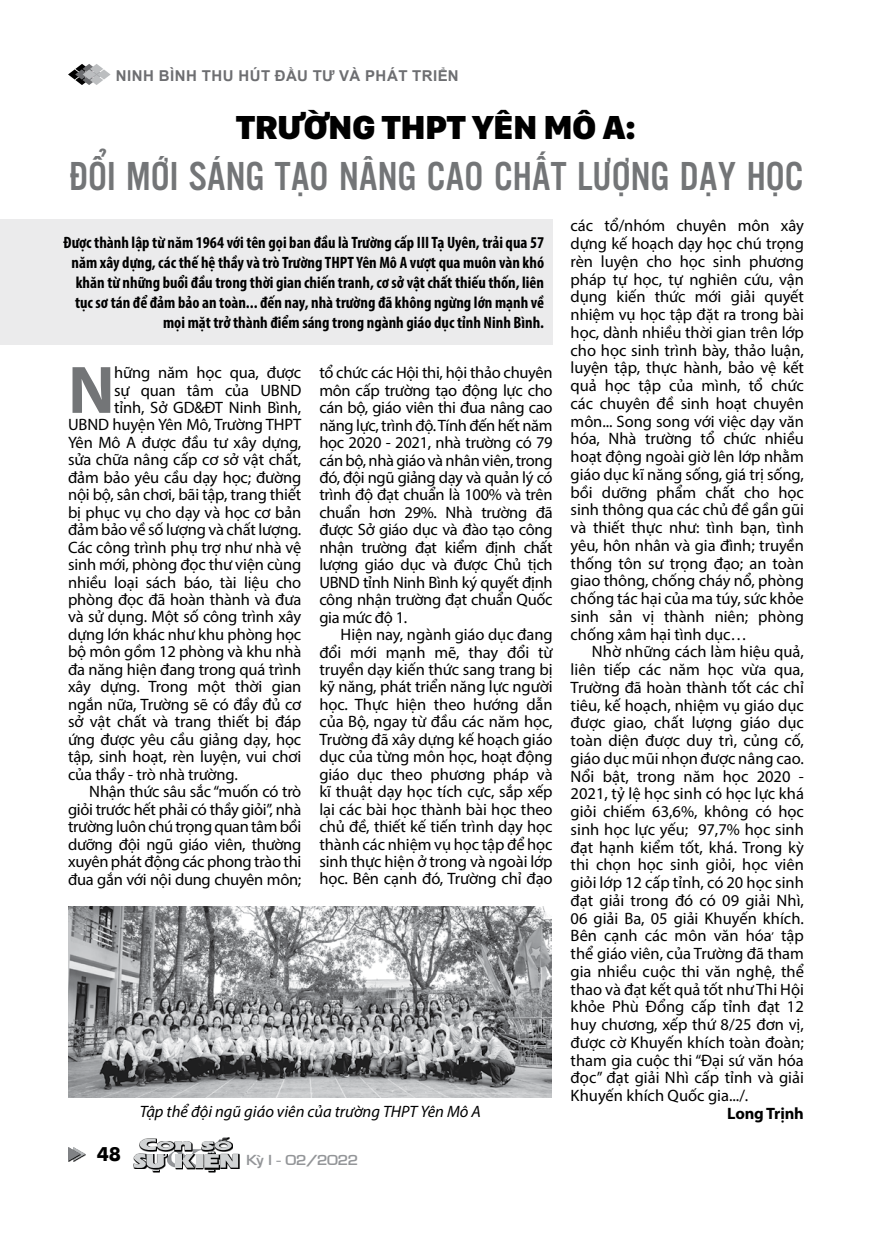
<style>
.page{position:relative;width:872px;height:1234px;background:#fff}
.page>*{position:absolute;margin:0;border:0;box-sizing:border-box;transform-origin:0 0}
.t1{font:700 67.65px "Myriad Pro";color:#737577}
.t2{font:42px "UTM Alter Gothic";color:#737577}
.t3{font:900 34.5px "San Francisco Display";color:#000}
.t4{font:700 19.5px "Futura";color:#000}
.t5{font:16.5px/17.7px "Myriad Pro";letter-spacing:-.01em;color:#000;text-align:justify}
.t6{font:700 condensed 16.5px/19.8px "Myriad Pro";color:#000;text-align:right}
.t7{font:italic 16.5px "Myriad Pro";color:#000}
.t8{font:700 16.5px "Myriad Pro";letter-spacing:-.01em;color:#000}
.t9{font:700 15px "Arial";letter-spacing:.035em;color:#6d6e71}
.t10{font:13.5px "VNI Eurasia Bold";color:#939598;scale:1.1 1}
</style>
<div class="page">
<svg style="left:68px;top:64px;width:43px;height:21px"></svg>
<svg style="left:68px;top:1147px;width:17px;height:13px"></svg>
<svg style="left:238px;top:1153px;width:1px;height:15px"></svg>
<svg style="left:133px;top:1137px;width:105px;height:34px"></svg>
<div style="left:0;top:219px;width:552px;height:125px;background:#ebebec"></div>
<img style="left:69px;top:906px;width:483px;height:191px">
<p class="t9" style="left:116px;top:65px;width:344px">NINH BÌNH THU HÚT ĐẦU TƯ VÀ PHÁT TRIỂN</p>
<h3 class="t3" style="left:236px;top:105px;width:401px">TRƯỜNG THPT YÊN MÔ A:</h3>
<h2 class="t2" style="left:69px;top:148px;width:736px">ĐỔI MỚI SÁNG TẠO NÂNG CAO CHẤT LƯỢNG DẠY HỌC</h2>
<p class="t6" style="left:63px;top:233px;width:482px">Được thành lập từ năm 1964 với tên gọi ban đầu là Trường cấp III Tạ Uyên, trải qua 57 năm xây dựng, các thế hệ thầy và trò Trường THPT Yên Mô A vượt qua muôn vàn khó khăn từ những buổi đầu trong thời gian chiến tranh, cơ sở vật chất thiếu thốn, liên tục sơ tán để đảm bảo an toàn... đến nay, nhà trường đã không ngừng lớn mạnh về mọi mặt trở thành điểm sáng trong ngành giáo dục tỉnh Ninh Bình.</p>
<p class="t5" style="left:570px;top:217px;width:235px">các tổ/nhóm chuyên môn xây dựng kế hoạch dạy học chú trọng rèn luyện cho học sinh phương pháp tự học, tự nghiên cứu, vận dụng kiến thức mới giải quyết nhiệm vụ học tập đặt ra trong bài học, dành nhiều thời gian trên lớp cho học sinh trình bày, thảo luận, luyện tập, thực hành, bảo vệ kết quả học tập của mình, tổ chức các chuyên đề sinh hoạt chuyên môn... Song song với việc dạy văn hóa, Nhà trường tổ chức nhiều hoạt động ngoài giờ lên lớp nhằm giáo dục kĩ năng sống, giá trị sống, bồi dưỡng phẩm chất cho học sinh thông qua các chủ đề gần gũi và thiết thực như: tình bạn, tình yêu, hôn nhân và gia đình; truyền thống tôn sư trọng đạo; an toàn giao thông, chống cháy nổ, phòng chống tác hại của ma túy, sức khỏe sinh sản vị thành niên; phòng chống xâm hại tình dục…</p>
<p class="t5" style="left:570px;top:642px;width:235px;text-indent:21px">Nhờ những cách làm hiệu quả, liên tiếp các năm học vừa qua, Trường đã hoàn thành tốt các chỉ tiêu, kế hoạch, nhiệm vụ giáo dục được giao, chất lượng giáo dục toàn diện được duy trì, củng cố, giáo dục mũi nhọn được nâng cao.<br>Nổi bật, trong năm học 2020 - 2021, tỷ lệ học sinh có học lực khá giỏi chiếm 63,6%, không có học sinh học lực yếu; 97,7% học sinh đạt hạnh kiểm tốt, khá. Trong kỳ thi chọn học sinh giỏi, học viên giỏi lớp 12 cấp tỉnh, có 20 học sinh đạt giải trong đó có 09 giải Nhì, 06 giải Ba, 05 giải Khuyến khích.<br>Bên cạnh các môn văn hóa, tập thể giáo viên, của Trường đã tham gia nhiều cuộc thi văn nghệ, thể thao và đạt kết quả tốt như Thi Hội khỏe Phù Đổng cấp tỉnh đạt 12 huy chương, xếp thứ 8/25 đơn vị, được cờ Khuyến khích toàn đoàn; tham gia cuộc thi “Đại sứ văn hóa đọc” đạt giải Nhì cấp tỉnh và giải Khuyến khích Quốc gia.../.</p>
<p class="t8" style="left:727px;top:1102px;width:78px">Long Trịnh</p>
<p class="t5" style="left:319px;top:364px;width:235px">tổ chức các Hội thi, hội thảo chuyên môn cấp trường tạo động lực cho cán bộ, giáo viên thi đua nâng cao năng lực, trình độ. Tính đến hết năm học 2020 - 2021, nhà trường có 79 cán bộ, nhà giáo và nhân viên, trong đó, đội ngũ giảng dạy và quản lý có trình độ đạt chuẩn là 100% và trên chuẩn hơn 29%. Nhà trường đã được Sở giáo dục và đào tạo công nhận trường đạt kiểm định chất lượng giáo dục và được Chủ tịch UBND tỉnh Ninh Bình ký quyết định công nhận trường đạt chuẩn Quốc gia mức độ 1.</p>
<p class="t5" style="left:319px;top:625px;width:235px;text-indent:21px">Hiện nay, ngành giáo dục đang đổi mới mạnh mẽ, thay đổi từ truyền dạy kiến thức sang trang bị kỹ năng, phát triển năng lực người học. Thực hiện theo hướng dẫn của Bộ, ngay từ đầu các năm học, Trường đã xây dựng kế hoạch giáo dục của từng môn học, hoạt động giáo dục theo phương pháp và kĩ thuật dạy học tích cực, sắp xếp lại các bài học thành bài học theo chủ đề, thiết kế tiến trình dạy học thành các nhiệm vụ học tập để học sinh thực hiện ở trong và ngoài lớp học. Bên cạnh đó, Trường chỉ đạo</p>
<h1 class="t1" style="left:68px;top:346px;width:48px">N</h1>
<p class="t5" style="left:114px;top:363px;width:189px">hững năm học qua, được</p>
<p class="t5" style="left:114px;top:381px;width:189px">sự quan tâm của UBND</p>
<p class="t5" style="left:114px;top:398px;width:189px">tỉnh, Sở GD&amp;ĐT Ninh Bình,</p>
<p class="t5" style="left:68px;top:415px;width:235px">UBND huyện Yên Mô, Trường THPT</p>
<p class="t5" style="left:68px;top:433px;width:235px">Yên Mô A được đầu tư xây dựng,</p>
<p class="t5" style="left:68px;top:450px;width:235px">sửa chữa nâng cấp cơ sở vật chất,</p>
<p class="t5" style="left:68px;top:468px;width:235px">đảm bảo yêu cầu dạy học; đường</p>
<p class="t5" style="left:68px;top:485px;width:235px">nội bộ, sân chơi, bãi tập, trang thiết</p>
<p class="t5" style="left:68px;top:503px;width:235px">bị phục vụ cho dạy và học cơ bản</p>
<p class="t5" style="left:68px;top:520px;width:235px">đảm bảo về số lượng và chất lượng.</p>
<p class="t5" style="left:68px;top:538px;width:235px">Các công trình phụ trợ như nhà vệ</p>
<p class="t5" style="left:68px;top:555px;width:235px">sinh mới, phòng đọc thư viện cùng</p>
<p class="t5" style="left:68px;top:572px;width:235px">nhiều loại sách báo, tài liệu cho</p>
<p class="t5" style="left:68px;top:590px;width:235px">phòng đọc đã hoàn thành và đưa</p>
<p class="t5" style="left:68px;top:607px;width:235px">và sử dụng. Một số công trình xây</p>
<p class="t5" style="left:68px;top:625px;width:235px">dựng lớn khác như khu phòng học</p>
<p class="t5" style="left:68px;top:642px;width:235px">bộ môn gồm 12 phòng và khu nhà</p>
<p class="t5" style="left:68px;top:660px;width:235px">đa năng hiện đang trong quá trình</p>
<p class="t5" style="left:68px;top:677px;width:235px">xây dựng. Trong một thời gian</p>
<p class="t5" style="left:68px;top:695px;width:235px">ngắn nữa, Trường sẽ có đầy đủ cơ</p>
<p class="t5" style="left:68px;top:712px;width:235px">sở vật chất và trang thiết bị đáp</p>
<p class="t5" style="left:68px;top:730px;width:235px">ứng được yêu cầu giảng dạy, học</p>
<p class="t5" style="left:68px;top:747px;width:235px">tập, sinh hoạt, rèn luyện, vui chơi</p>
<p class="t5" style="left:68px;top:764px;width:171px">của thầy - trò nhà trường.</p>
<p class="t5" style="left:89px;top:782px;width:213px">Nhận thức sâu sắc “muốn có trò</p>
<p class="t5" style="left:68px;top:799px;width:235px">giỏi trước hết phải có thầy giỏi”, nhà</p>
<p class="t5" style="left:68px;top:817px;width:235px">trường luôn chú trọng quan tâm bồi</p>
<p class="t5" style="left:68px;top:834px;width:235px">dưỡng đội ngũ giáo viên, thường</p>
<p class="t5" style="left:68px;top:852px;width:235px">xuyên phát động các phong trào thi</p>
<p class="t5" style="left:68px;top:869px;width:235px">đua gắn với nội dung chuyên môn;</p>
<p class="t7" style="left:140px;top:1100px;width:342px">Tập thể đội ngũ giáo viên của trường THPT Yên Mô A</p>
<p class="t4" style="left:97px;top:1139px;width:26px">48</p>
<p class="t10" style="left:247px;top:1150px;width:103px">KyøI - 02/2022</p>
</div>
